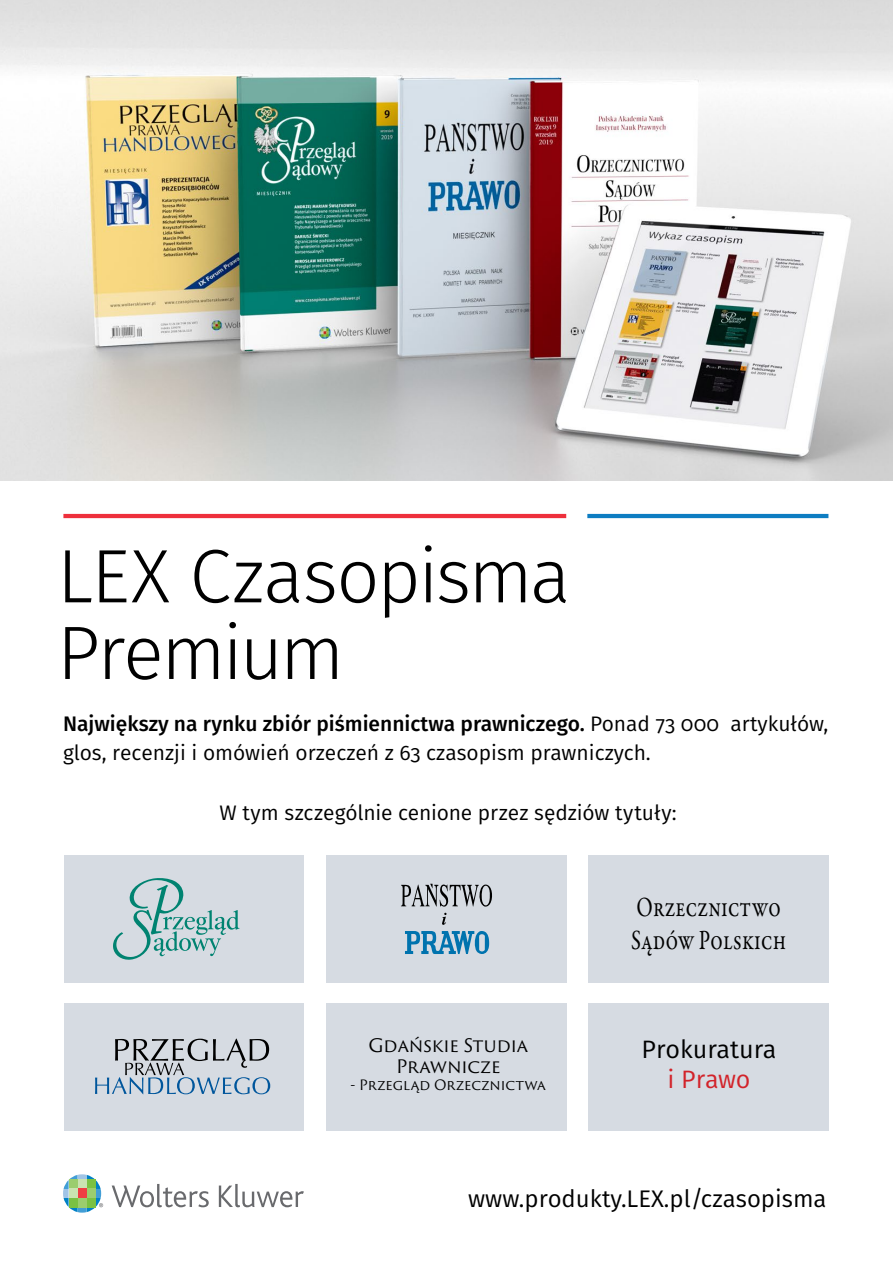
<style>
.page{position:relative;width:893px;height:1263px;background:#fff}
.page>*{position:absolute;margin:0;border:0;box-sizing:border-box;transform-origin:0 0}
.t1{font:300 75.75px/76.7px "Fira Sans";letter-spacing:-.035em;color:#000}
.t2{font:27.9px/33.6px "Garamond Premr Pro";color:#000;scale:.75 1}
.t3{font:25.2px "Fira Sans";color:#000}
.t4{font:25.2px "Fira Sans";letter-spacing:-.01em;color:#d2232a}
.t5{font:24px "Fira Sans";color:#000}
.t6{font:21px/28.5px "Fira Sans";color:#000}
.t7{font:18.15px/21.8px "Trajan Sans Pro";letter-spacing:-.005em;color:#000;text-align:center}
.t8{font:13.95px "Trajan Sans Pro";color:#000}
.s1{font-weight:500}
</style>
<div class="page">
<div style="left:326px;top:1003px;width:241px;height:127px;background:#d6dbe2"></div>
<div style="left:588px;top:855px;width:241px;height:128px;background:#d6dbe2"></div>
<div style="left:588px;top:1003px;width:241px;height:127px;background:#d6dbe2"></div>
<div style="left:64px;top:855px;width:240px;height:128px;background:#d6dbe2"></div>
<svg style="left:113px;top:878px;width:127px;height:82px"></svg>
<div style="left:64px;top:1003px;width:240px;height:127px;background:#d6dbe2"></div>
<svg style="left:95px;top:1039px;width:175px;height:55px"></svg>
<div style="left:326px;top:855px;width:241px;height:128px;background:#d6dbe2"></div>
<svg style="left:401px;top:884px;width:91px;height:41px"></svg>
<svg style="left:405px;top:931px;width:84px;height:23px"></svg>
<img style="left:0;top:0;width:893px;height:480px">
<svg style="left:112px;top:1184px;width:97px;height:23px"></svg>
<svg style="left:219px;top:1184px;width:85px;height:23px"></svg>
<svg style="left:63px;top:1174px;width:40px;height:38px"></svg>
<hr style="left:63px;top:514px;width:503px;height:4px;background:#ee303c">
<hr style="left:587px;top:514px;width:241px;height:4px;background:#0e7dc2">
<h1 class="t1" style="left:57px;top:537px;width:515px">LEX Czasopisma<br>Premium</h1>
<p class="t6" style="left:63px;top:709px;width:767px"><span class="s1">Największy na rynku zbiór piśmiennictwa prawniczego.</span> Ponad 73 000 artykułów, glos, recenzji i omówień orzeczeń z 63 czasopism prawniczych.</p>
<p class="t6" style="left:220px;top:798px;width:459px">W tym szczególnie cenione przez sędziów tytuły:</p>
<p class="t7" style="left:368px;top:1034px;width:161px">Gdańskie Studia<br>Prawnicze</p>
<p class="t8" style="left:351px;top:1075px;width:197px">- Przegląd Orzecznictwa</p>
<h2 class="t2" style="left:631px;top:890px;width:208px">Orzecznictwo<br>Sądów Polskich</h2>
<p class="t3" style="left:641px;top:1031px;width:137px">Prokuratura</p>
<p class="t4" style="left:668px;top:1061px;width:85px">i Prawo</p>
<p class="t5" style="left:468px;top:1181px;width:360px">www.produkty.LEX.pl/czasopisma</p>
</div>
